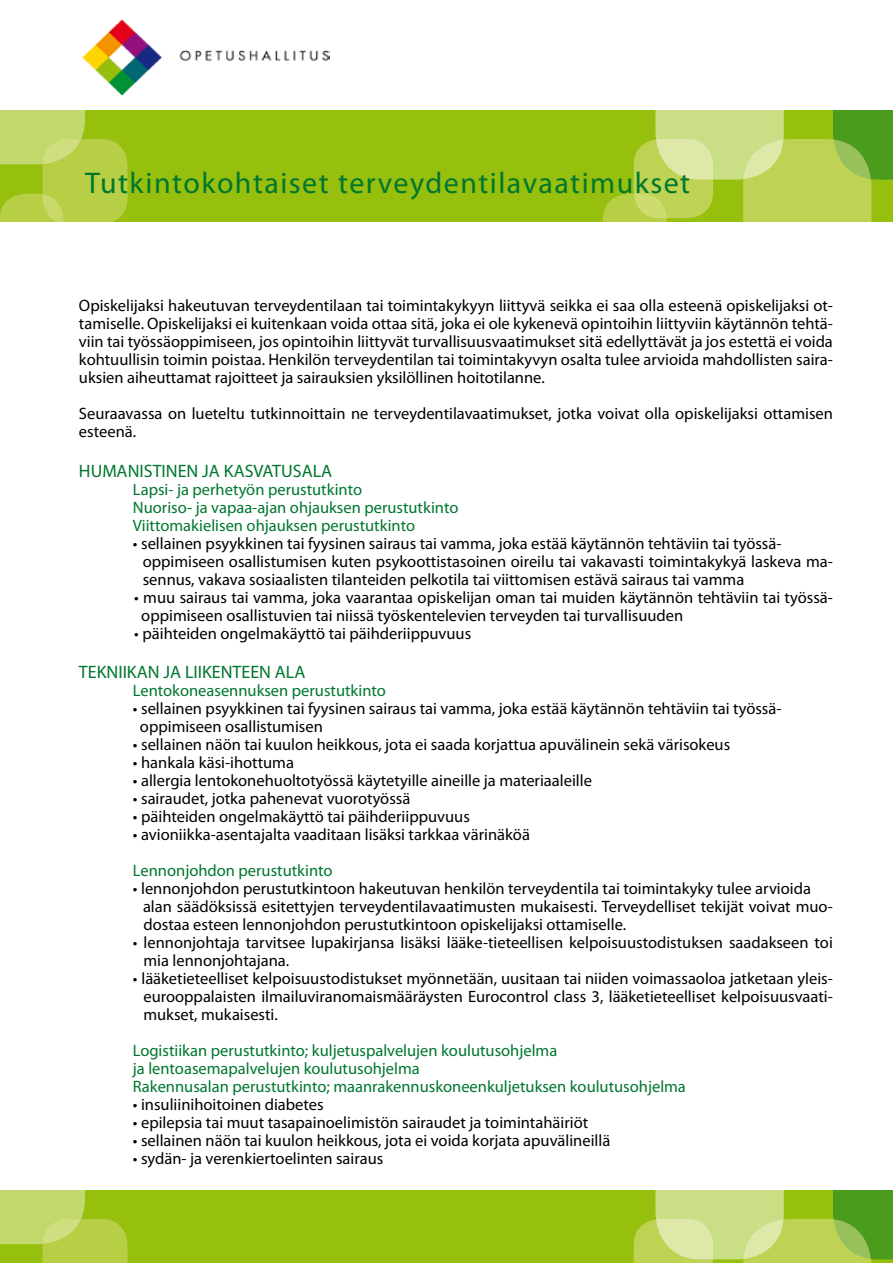
<style>
.page{position:relative;width:893px;height:1263px;background:#fff}
.page>*{position:absolute;margin:0;border:0;box-sizing:border-box;transform-origin:0 0}
.t1{font:30px "Myriad Pro";letter-spacing:.05em;color:#00772f}
.t2{font:18px "Myriad Pro";color:#00772f}
.t3{font:16.5px/18px "Myriad Pro";color:#000}
.t4{font:16.5px/18px "Myriad Pro";color:#00772f}
</style>
<div class="page">
<div style="left:0;top:111px;width:893px;height:111px;background:#97bf0d"></div>
<svg style="left:0;top:111px;width:128px;height:111px"></svg>
<svg style="left:603px;top:111px;width:290px;height:111px"></svg>
<div style="left:0;top:1191px;width:893px;height:72px;background:#97bf0d"></div>
<svg style="left:0;top:1191px;width:128px;height:72px"></svg>
<svg style="left:634px;top:1191px;width:259px;height:72px;background:#adcd5c"></svg>
<img style="left:83px;top:19px;width:246px;height:77px">
<h1 class="t1" style="left:85px;top:164px;width:607px">Tutkintokohtaiset terveydentilavaatimukset</h1>
<p class="t3" style="left:79px;top:296px;width:755px;text-align:justify">Opiskelijaksi hakeutuvan terveydentilaan tai toimintakykyyn liittyvä seikka ei saa olla esteenä opiskelijaksi ot&shy;tamiselle. Opiskelijaksi ei kuitenkaan voida ottaa sitä, joka ei ole kykenevä opintoihin liittyviin käytännön tehtä&shy;viin tai työssäoppimiseen, jos opintoihin liittyvät turvallisuusvaatimukset sitä edellyttävät ja jos estettä ei voida kohtuullisin toimin poistaa. Henkilön terveydentilan tai toimintakyvyn osalta tulee arvioida mahdollisten saira&shy;uksien aiheuttamat rajoitteet ja sairauksien yksilöllinen hoitotilanne.</p>
<p class="t3" style="left:79px;top:404px;width:755px">Seuraavassa on lueteltu tutkinnoittain ne terveydentilavaatimukset, jotka voivat olla opiskelijaksi ottamisen esteenä.</p>
<p class="t2" style="left:79px;top:459px;width:255px">HUMANISTINEN JA KASVATUSALA</p>
<p class="t4" style="left:133px;top:480px;width:327px">Lapsi- ja perhetyön perustutkinto<br>Nuoriso- ja vapaa-ajan ohjauksen perustutkinto<br>Viittomakielisen ohjauksen perustutkinto</p>
<p class="t3" style="left:143px;top:534px;width:692px;text-indent:-10px">• sellainen psyykkinen tai fyysinen sairaus tai vamma, joka estää käytännön tehtäviin tai työssä&shy;oppimiseen osallistumisen kuten psykoottistasoinen oireilu tai vakavasti toimintakykyä laskeva ma&shy;sennus, vakava sosiaalisten tilanteiden pelkotila tai viittomisen estävä sairaus tai vamma</p>
<p class="t3" style="left:141px;top:588px;width:693px;text-indent:-7px">• muu sairaus tai vamma, joka vaarantaa opiskelijan oman tai muiden käytännön tehtäviin tai työssä&shy;oppimiseen osallistuvien tai niissä työskentelevien terveyden tai turvallisuuden</p>
<p class="t3" style="left:134px;top:624px;width:338px">• päihteiden ongelmakäyttö tai päihderiippuvuus</p>
<p class="t2" style="left:79px;top:661px;width:228px">TEKNIIKAN JA LIIKENTEEN ALA</p>
<p class="t4" style="left:133px;top:681px;width:254px">Lentokoneasennuksen perustutkinto</p>
<p class="t3" style="left:140px;top:699px;width:643px;text-indent:-7px">• sellainen psyykkinen tai fyysinen sairaus tai vamma, joka estää käytännön tehtäviin tai työssä&shy;oppimiseen osallistumisen</p>
<p class="t3" style="left:133px;top:735px;width:599px">• sellainen näön tai kuulon heikkous, jota ei saada korjattua apuvälinein sekä värisokeus</p>
<p class="t3" style="left:133px;top:753px;width:163px">• hankala käsi-ihottuma</p>
<p class="t3" style="left:133px;top:771px;width:460px">• allergia lentokonehuoltotyössä käytetyille aineille ja materiaaleille</p>
<p class="t3" style="left:133px;top:789px;width:279px">• sairaudet, jotka pahenevat vuorotyössä</p>
<p class="t3" style="left:133px;top:807px;width:338px">• päihteiden ongelmakäyttö tai päihderiippuvuus</p>
<p class="t3" style="left:133px;top:825px;width:398px">• avioniikka-asentajalta vaaditaan lisäksi tarkkaa värinäköä</p>
<p class="t4" style="left:133px;top:861px;width:201px">Lennonjohdon perustutkinto</p>
<p class="t3" style="left:143px;top:879px;width:691px;text-indent:-10px">• lennonjohdon perustutkintoon hakeutuvan henkilön terveydentila tai toimintakyky tulee arvioida alan säädöksissä esitettyjen terveydentilavaatimusten mukaisesti. Terveydelliset tekijät voivat muo&shy;dostaa esteen lennonjohdon perustutkintoon opiskelijaksi ottamiselle.</p>
<p class="t3" style="left:143px;top:933px;width:691px;text-indent:-10px">• lennonjohtaja tarvitsee lupakirjansa lisäksi lääke-tieteellisen kelpoisuustodistuksen saadakseen toi mia lennonjohtajana.</p>
<p class="t3" style="left:143px;top:969px;width:691px;text-align:justify;text-indent:-10px">• lääketieteelliset kelpoisuustodistukset myönnetään, uusitaan tai niiden voimassaoloa jatketaan yleis&shy;eurooppalaisten ilmailuviranomaismääräysten Eurocontrol class 3, lääketieteelliset kelpoisuusvaati&shy;mukset, mukaisesti.</p>
<p class="t4" style="left:133px;top:1041px;width:554px">Logistiikan perustutkinto; kuljetuspalvelujen koulutusohjelma<br>ja lentoasemapalvelujen koulutusohjelma<br>Rakennusalan perustutkinto; maanrakennuskoneenkuljetuksen koulutusohjelma</p>
<p class="t3" style="left:133px;top:1095px;width:192px">• insuliinihoitoinen diabetes</p>
<p class="t3" style="left:133px;top:1113px;width:457px">• epilepsia tai muut tasapainoelimistön sairaudet ja toimintahäiriöt</p>
<p class="t3" style="left:133px;top:1131px;width:479px">• sellainen näön tai kuulon heikkous, jota ei voida korjata apuvälineillä</p>
<p class="t3" style="left:133px;top:1149px;width:252px">• sydän- ja verenkiertoelinten sairaus</p>
</div>
